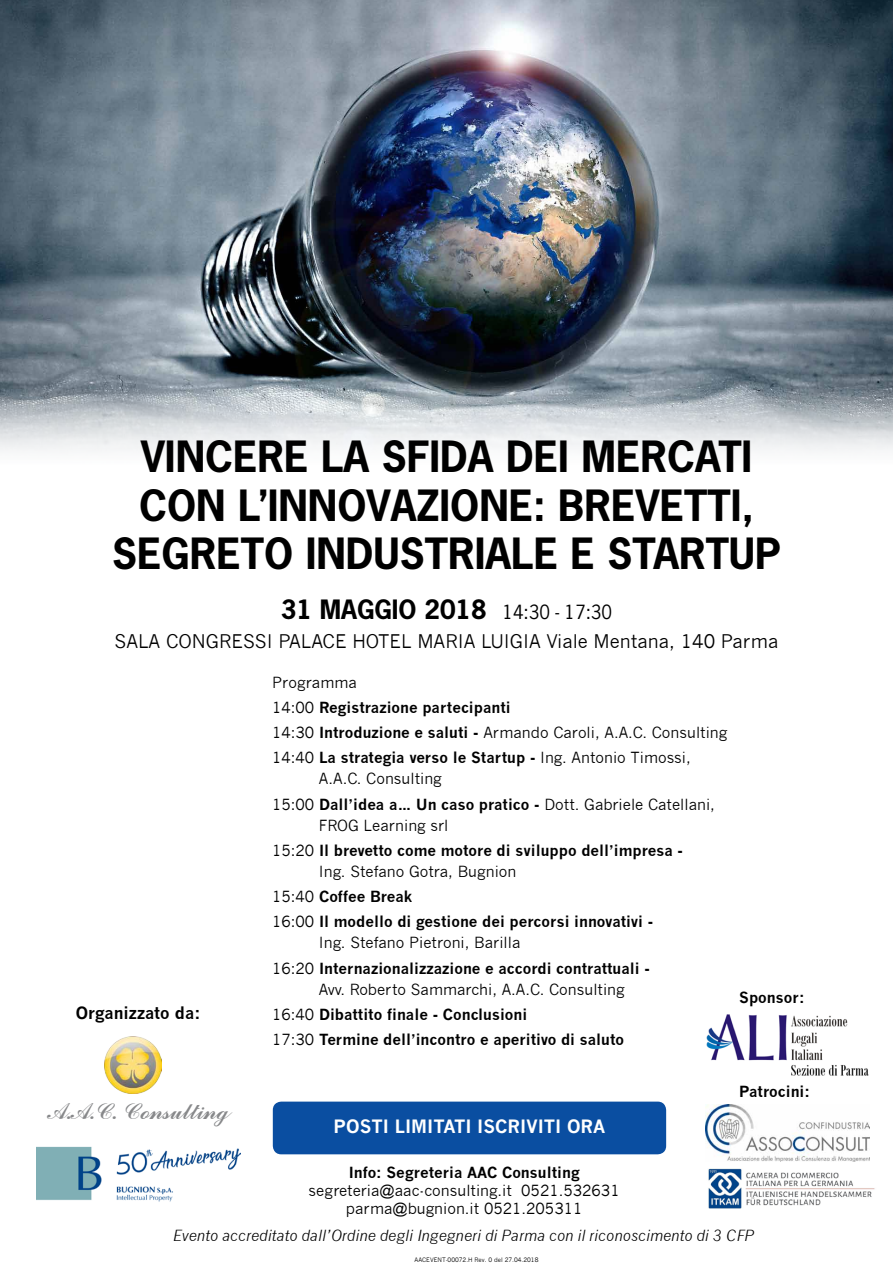
<style>
.page{position:relative;width:893px;height:1263px;background:#fff}
.page>*{position:absolute;margin:0;border:0;box-sizing:border-box;transform-origin:0 0}
.t1{font:700 40.5px/48.6px "News Gothic Std";color:#000;text-align:center}
.t2{font:700 25.05px "News Gothic Std";color:#000}
.t3{font:25.05px "Commercial Script BT";color:#87888a}
.t4{font:18.45px "News Gothic";color:#000}
.t5{font:700 18px "News Gothic";color:#fff}
.t6{font:700 16.5px "News Gothic";color:#000}
.t7{font:700 15px/25.2px "News Gothic";color:#000}
.t8{font:15px/25.2px "News Gothic";color:#000}
.t9{font:italic 15px "News Gothic";color:#000}
.t10{font:6px "News Gothic";color:#000}
.s1{font-weight:400;font-size:18.45px}
.s2{font-weight:700}
.s3{font-weight:400}
</style>
<div class="page">
<img style="left:0;top:0;width:893px;height:451px">
<img style="left:105px;top:1037px;width:57px;height:56px">
<img style="left:706px;top:1014px;width:163px;height:62px">
<img style="left:36px;top:1146px;width:205px;height:56px">
<img style="left:706px;top:1104px;width:164px;height:57px">
<div style="left:273px;top:1101px;width:393px;height:53px;background:#0a4ea1;border-radius:9px"></div>
<img style="left:708px;top:1168px;width:167px;height:41px">
<h1 class="t1" style="left:112px;top:432px;width:670px">VINCERE LA SFIDA DEI MERCATI<br>CON L’INNOVAZIONE: BREVETTI,<br>SEGRETO INDUSTRIALE E STARTUP</h1>
<h2 class="t2" style="left:281px;top:593px;width:333px">31 MAGGIO 2018 <span class="s1">14:30 - 17:30</span></h2>
<p class="t4" style="left:114px;top:630px;width:665px">SALA CONGRESSI PALACE HOTEL MARIA LUIGIA Viale Mentana, 140 Parma</p>
<p class="t6" style="left:76px;top:1003px;width:126px">Organizzato da:</p>
<h2 class="t3" style="left:49px;top:1098px;width:181px">A.A.C. Consulting</h2>
<p class="t8" style="left:272px;top:670px;width:457px">Programma<br>14:00 <span class="s2">Registrazione partecipanti<br></span>14:30 <span class="s2">Introduzione e saluti -</span> Armando Caroli, A.A.C. Consulting 14:40 <span class="s2">La strategia verso le Startup -</span> Ing. Antonio Timossi,</p>
<p class="t8" style="left:272px;top:766px;width:444px;text-indent:47px">A.A.C. Consulting<br>15:00 <span class="s2">Dall’idea a… Un caso pratico -</span> Dott. Gabriele Catellani,</p>
<p class="t7" style="left:272px;top:812px;width:412px;text-indent:47px"><span class="s3">FROG Learning srl<br>15:20</span> Il brevetto come motore di sviluppo dell’impresa -</p>
<p class="t7" style="left:272px;top:859px;width:383px;text-indent:47px"><span class="s3">Ing. Stefano Gotra, Bugnion<br>15:40</span> Coffee Break<br><span class="s3">16:00</span> Il modello di gestione dei percorsi innovativi -</p>
<p class="t7" style="left:272px;top:930px;width:379px;text-indent:47px"><span class="s3">Ing. Stefano Pietroni, Barilla<br>16:20</span> Internazionalizzazione e accordi contrattuali -</p>
<p class="t7" style="left:272px;top:976px;width:354px;text-indent:47px"><span class="s3">Avv. Roberto Sammarchi, A.A.C. Consulting<br>16:40</span> Dibattito finale - Conclusioni<br><span class="s3">17:30</span> Termine dell’incontro e aperitivo di saluto</p>
<p class="t7" style="left:739px;top:985px;width:67px">Sponsor:</p>
<p class="t5" style="left:334px;top:1115px;width:273px">POSTI LIMITATI ISCRIVITI ORA</p>
<p class="t7" style="left:739px;top:1078px;width:72px">Patrocini:</p>
<p class="t7" style="left:349px;top:1160px;width:232px">Info: Segreteria AAC Consulting</p>
<p class="t8" style="left:309px;top:1182px;width:313px;line-height:18px;text-align:center">segreteria@aac-consulting.it 0521.532631 parma@bugnion.it 0521.205311</p>
<p class="t9" style="left:173px;top:1226px;width:582px">Evento accreditato dall’Ordine degli Ingegneri di Parma con il riconoscimento di 3 CFP</p>
<p class="t10" style="left:415px;top:1256px;width:125px">AACEVENT-00072.H Rev. 0 del 27.04.2018</p>
</div>
